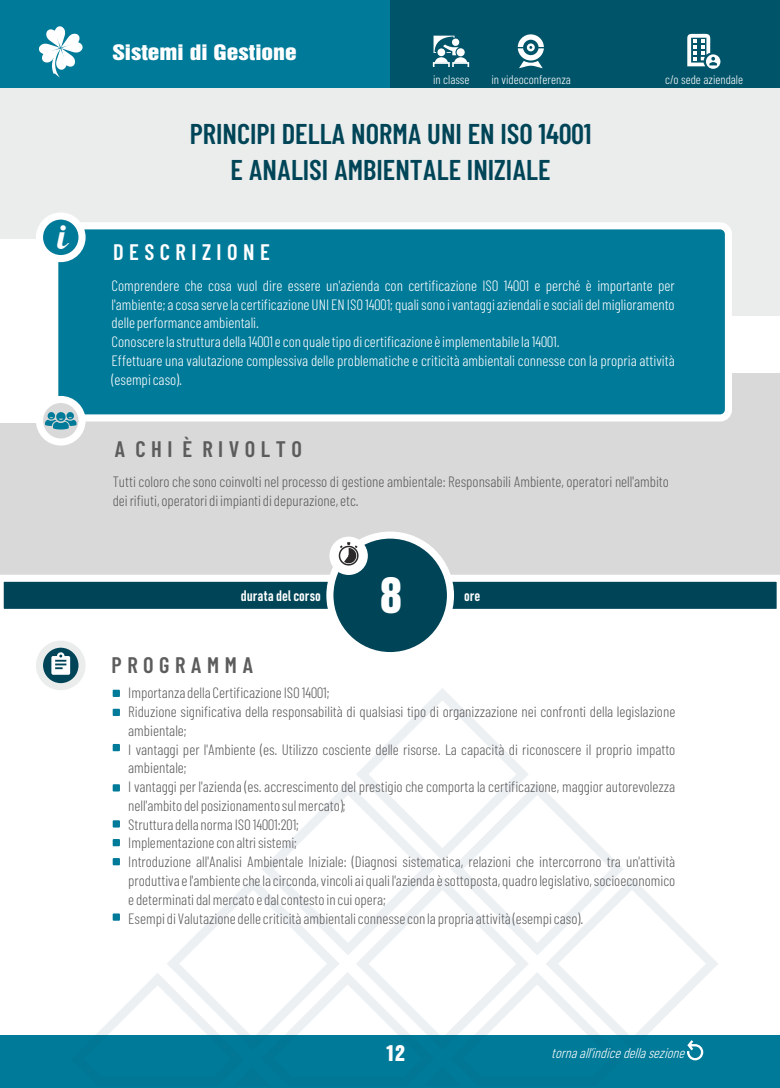
<style>
.page{position:relative;width:780px;height:1088px;background:#fff}
.page>*{position:absolute;margin:0;border:0;box-sizing:border-box;transform-origin:0 0}
.t1{font:45px "Swiss 921 BT Regular A";color:#fff}
.t2{font:33.5px "Lobster 1.3";color:#fff}
.t3{font:600 28.62px/35.9px "Barlow Condensed";color:#004557;text-align:center}
.t4{font:600 22.5px "Barlow Condensed";letter-spacing:.245em;color:#5c5c5c}
.t5{font:600 22.5px "Barlow Condensed";letter-spacing:.245em;color:#fff}
.t6{font:20px "Swiss 921 BT Regular A";color:#fff}
.t7{font:19.5px "Swiss 921 BT Regular A";color:#fff;scale:1.22 1}
.t8{font:300 15px/18.8px "Barlow Condensed";color:#5c5c5c}
.t9{font:300 15px/18.8px "Barlow Condensed";color:#fff}
.t10{font:15px "Bahnschrift";color:#fff}
.t11{font:italic 300 14.25px "Barlow Condensed";color:#fff}
.t12{font:300 12.5px "Barlow Condensed";color:#fff}
</style>
<div class="page">
<div style="left:0;top:88px;width:780px;height:228px;background:#ebeded"></div>
<div style="left:0;top:0;width:779px;height:88px;background:#007a99"></div>
<div style="left:390px;top:0;width:389px;height:88px;background:#005469"></div>
<div style="left:0;top:1035px;width:779px;height:53px;background:#007a99"></div>
<svg style="left:356px;top:688px;width:173px;height:172px"></svg>
<svg style="left:444px;top:776px;width:179px;height:179px"></svg>
<svg style="left:356px;top:871px;width:179px;height:95px"></svg>
<svg style="left:262px;top:776px;width:179px;height:186px"></svg>
<svg style="left:539px;top:871px;width:179px;height:183px"></svg>
<svg style="left:167px;top:871px;width:179px;height:95px"></svg>
<svg style="left:96px;top:966px;width:534px;height:88px"></svg>
<svg style="left:39px;top:26px;width:44px;height:52px"></svg>
<svg style="left:433px;top:36px;width:36px;height:31px"></svg>
<svg style="left:517px;top:34px;width:27px;height:34px"></svg>
<svg style="left:687px;top:33px;width:33px;height:36px"></svg>
<svg style="left:687px;top:1040px;width:16px;height:20px"></svg>
<div style="left:0;top:373px;width:780px;height:222px;background:#d9d9d9"></div>
<svg style="left:0;top:575px;width:780px;height:34px;background:#366c7a"></svg>
<div style="left:0;top:239px;width:53px;height:183px;background:#fff"></div>
<div style="left:51px;top:222px;width:681px;height:199px;background:#007a99;border:7px solid #fff;border-radius:8px"></div>
<svg style="left:36px;top:212px;width:50px;height:50px"></svg>
<svg style="left:36px;top:396px;width:50px;height:49px"></svg>
<svg style="left:45px;top:411px;width:31px;height:18px"></svg>
<svg style="left:36px;top:640px;width:50px;height:50px;background:#98b2b8"></svg>
<svg style="left:51px;top:652px;width:19px;height:23px"></svg>
<div style="left:113px;top:690px;width:7px;height:7px;background:#007a99"></div>
<div style="left:113px;top:744px;width:7px;height:7px;background:#007a99"></div>
<div style="left:326px;top:531px;width:128px;height:128px;background:#004557;border:7px solid #fff;border-radius:50%"></div>
<div style="left:329px;top:537px;width:39px;height:38px;background:#fff;border-radius:50%"></div>
<svg style="left:339px;top:542px;width:19px;height:23px"></svg>
<div style="left:113px;top:913px;width:7px;height:8px;background:#007a99"></div>
<div style="left:113px;top:858px;width:7px;height:7px;background:#007a99"></div>
<div style="left:113px;top:839px;width:7px;height:7px;background:#007a99"></div>
<div style="left:113px;top:820px;width:7px;height:7px;background:#007a99"></div>
<div style="left:113px;top:709px;width:7px;height:7px;background:#007a99"></div>
<div style="left:113px;top:784px;width:7px;height:7px;background:#007a99"></div>
<h2 class="t2" style="left:58px;top:224px;width:10px">i</h2>
<p class="t7" style="left:112px;top:45px;width:152px">Sistemi di Gestione</p>
<p class="t12" style="left:433px;top:72px;width:38px">in classe</p>
<p class="t12" style="left:491px;top:72px;width:81px">in videoconferenza</p>
<p class="t12" style="left:665px;top:72px;width:79px">c/o sede aziendale</p>
<h3 class="t3" style="left:190px;top:115px;width:403px">PRINCIPI DELLA NORMA UNI EN ISO 14001<br>E ANALISI AMBIENTALE INIZIALE</h3>
<h3 class="t5" style="left:113px;top:237px;width:158px">DESCRIZIONE</h3>
<p class="t9" style="left:112px;top:275px;width:564px">Comprendere che cosa vuol dire essere un'azienda con certificazione ISO 14001 e perché è importante per l'ambiente; a cosa serve la certificazione UNI EN ISO 14001; quali sono i vantaggi aziendali e sociali del miglioramento delle performance ambientali.<br>Conoscere la struttura della 14001 e con quale tipo di certificazione è implementabile la 14001.<br>Effettuare una valutazione complessiva delle problematiche e criticità ambientali connesse con la propria attività (esempi caso).</p>
<h3 class="t4" style="left:115px;top:434px;width:189px">A CHI È RIVOLTO</h3>
<p class="t8" style="left:113px;top:471px;width:557px">Tutti coloro che sono coinvolti nel processo di gestione ambientale: Responsabili Ambiente, operatori nell'ambito dei rifiuti, operatori di impianti di depurazione, etc.</p>
<h1 class="t1" style="left:380px;top:579px;width:24px">8</h1>
<p class="t10" style="left:241px;top:589px;width:81px">durata del corso</p>
<p class="t10" style="left:464px;top:589px;width:18px">ore</p>
<h3 class="t4" style="left:112px;top:650px;width:143px">PROGRAMMA</h3>
<p class="t8" style="left:128px;top:683px;width:548px">Importanza della Certificazione ISO 14001;<br>Riduzione significativa della responsabilità di qualsiasi tipo di organizzazione nei confronti della legislazione ambientale;<br>I vantaggi per l'Ambiente (es. Utilizzo cosciente delle risorse. La capacità di riconoscere il proprio impatto ambientale;<br>I vantaggi per l'azienda (es. accrescimento del prestigio che comporta la certificazione, maggior autorevolezza nell'ambito del posizionamento sul mercato);<br>Struttura della norma ISO 14001:201;<br>Implementazione con altri sistemi;<br>Introduzione all'Analisi Ambientale Iniziale: (Diagnosi sistematica, relazioni che intercorrono tra un'attività produttiva e l'ambiente che la circonda, vincoli ai quali l'azienda è sottoposta, quadro legislativo, socioeconomico e determinati dal mercato e dal contesto in cui opera;<br>Esempi di Valutazione delle criticità ambientali connesse con la propria attività (esempi caso).</p>
<h3 class="t6" style="left:385px;top:1045px;width:21px">12</h3>
<p class="t11" style="left:551px;top:1044px;width:139px">tornaall’indicedellasezione</p>
</div>
